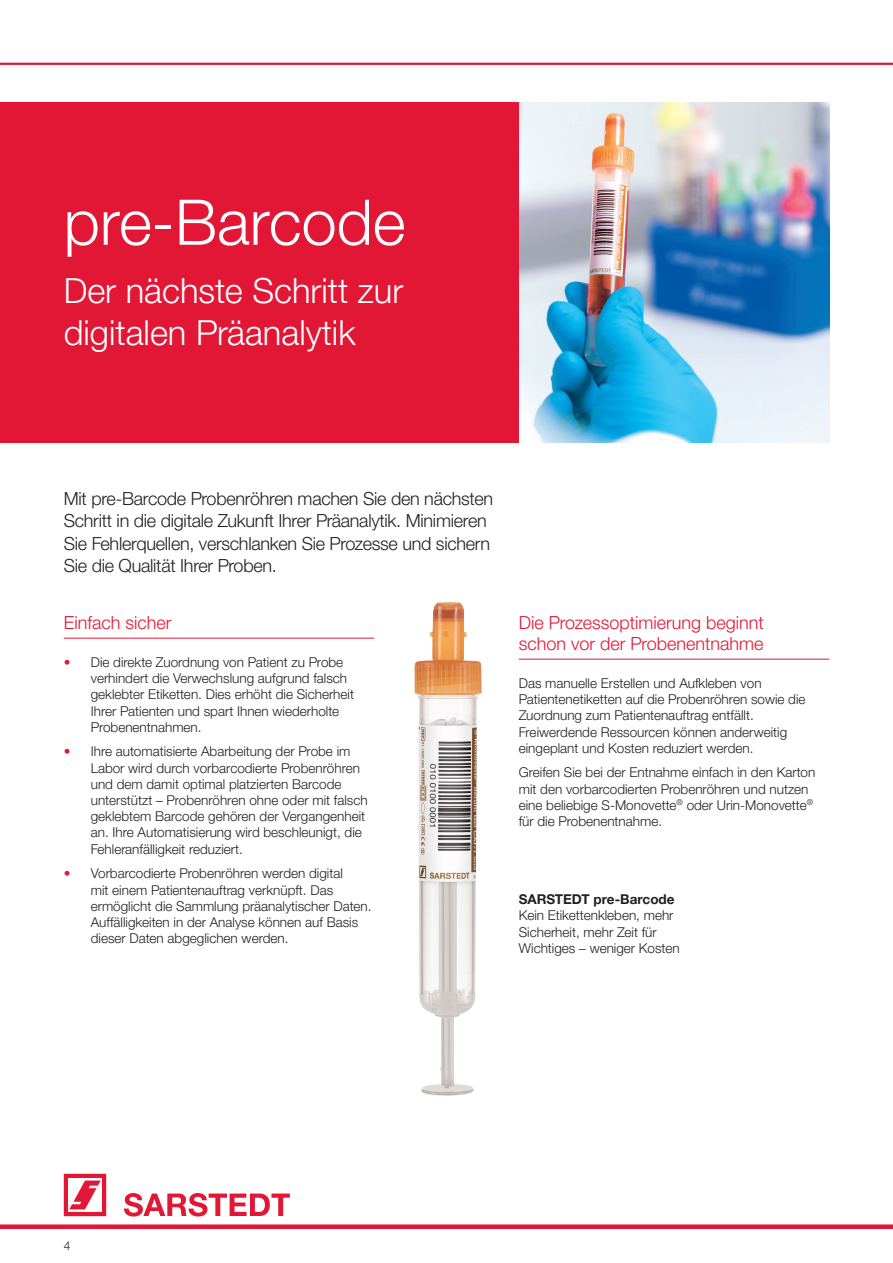
<style>
.page{position:relative;width:893px;height:1263px;background:#fff}
.page>*{position:absolute;margin:0;border:0;box-sizing:border-box;transform-origin:0 0}
.t1{font:300 63px "Helvetica Neue LTW1 G";color:#fff}
.t2{font:300 34.5px/41.4px "Helvetica Neue LTW1 G";color:#fff}
.t3{font:300 18px/22.5px "Helvetica Neue LTW1 G";letter-spacing:-.015em;color:#231f20}
.t4{font:300 18px/21px "Helvetica Neue LTW1 G";color:#e21736}
.t5{font:300 13.5px/16.2px "Helvetica Neue LTW1 G";color:#231f20}
.t6{font:700 13.5px "Helvetica Neue LTW1 G";color:#231f20}
.t7{font:300 12px "Helvetica Neue LTW1 G";color:#231f20}
.s1{color:#e21736}
</style>
<div class="page">
<img style="left:519px;top:102px;width:310px;height:340px">
<hr style="left:0;top:63px;width:893px;height:2px;background:#e21736">
<div style="left:0;top:1224px;width:893px;height:5px;background:#e21736"></div>
<svg style="left:64px;top:1174px;width:42px;height:42px"></svg>
<svg style="left:124px;top:1193px;width:166px;height:23px"></svg>
<hr style="left:519px;top:659px;width:310px;height:1px;background:#e21736">
<hr style="left:64px;top:638px;width:310px;height:1px;background:#e21736">
<img style="left:414px;top:602px;width:68px;height:494px">
<div style="left:0;top:102px;width:519px;height:340px;background:#e21736"></div>
<h1 class="t1" style="left:64px;top:184px;width:343px">pre-Barcode</h1>
<h2 class="t2" style="left:64px;top:270px;width:341px">Der nächste Schritt zur digitalen Präanalytik</h2>
<h3 class="t3" style="left:64px;top:487px;width:431px">Mit pre-Barcode Probenröhren machen Sie den nächsten Schritt in die digitale Zukunft Ihrer Präanalytik. Minimieren Sie Fehlerquellen, verschlanken Sie Prozesse und sichern Sie die Qualität Ihrer Proben.</h3>
<h3 class="t4" style="left:64px;top:612px;width:109px">Einfach sicher</h3>
<p class="t5" style="left:91px;top:654px;width:265px;text-indent:-27px"><span class="s1">•</span> Die direkte Zuordnung von Patient zu Probe verhindert die Verwechslung aufgrund falsch geklebter Etiketten. Dies erhöht die Sicherheit Ihrer Patienten und spart Ihnen wiederholte Probenentnahmen.</p>
<p class="t5" style="left:91px;top:743px;width:278px;text-indent:-27px"><span class="s1">•</span> Ihre automatisierte Abarbeitung der Probe im Labor wird durch vorbarcodierte Probenröhren und dem damit optimal platzierten Barcode unterstützt – Probenröhren ohne oder mit falsch geklebtem Barcode gehören der Vergangenheit an. Ihre Automatisierung wird beschleunigt, die Fehleranfälligkeit reduziert.</p>
<p class="t5" style="left:91px;top:865px;width:282px;text-indent:-27px"><span class="s1">•</span> Vorbarcodierte Probenröhren werden digital<br>mit einem Patientenauftrag verknüpft. Das ermöglicht die Sammlung präanalytischer Daten.<br>Auffälligkeiten in der Analyse können auf Basis dieser Daten abgeglichen werden.</p>
<h3 class="t4" style="left:519px;top:612px;width:247px">Die Prozessoptimierung beginnt schon vor der Probenentnahme</h3>
<p class="t5" style="left:519px;top:675px;width:288px">Das manuelle Erstellen und Aufkleben von Patientenetiketten auf die Probenröhren sowie die Zuordnung zum Patientenauftrag entfällt.<br>Freiwerdende Ressourcen können anderweitig eingeplant und Kosten reduziert werden.</p>
<p class="t5" style="left:519px;top:764px;width:298px">Greifen Sie bei der Entnahme einfach in den Karton mit den vorbarcodierten Probenröhren und nutzen eine beliebige S-Monovette<sup>®</sup> oder Urin-Monovette<sup>® </sup>für die Probenentnahme.</p>
<p class="t6" style="left:519px;top:891px;width:157px">SARSTEDT pre-Barcode</p>
<p class="t5" style="left:519px;top:907px;width:162px">Kein Etikettenkleben, mehr<br>Sicherheit, mehr Zeit für<br>Wichtiges – weniger Kosten</p>
<p class="t7" style="left:64px;top:1238px;width:8px">4</p>
</div>
